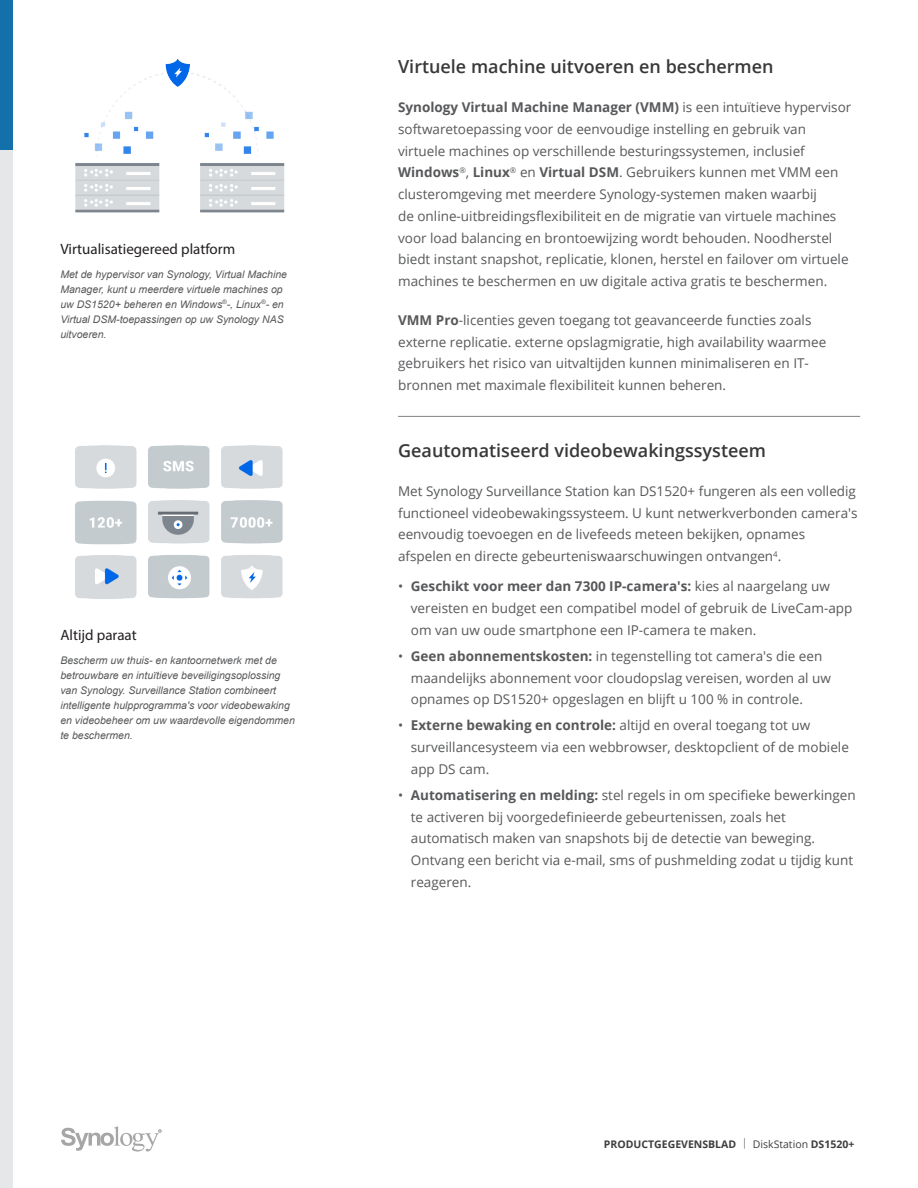
<style>
.page{position:relative;width:918px;height:1188px;background:#fff}
.page>*{position:absolute;margin:0;border:0;box-sizing:border-box;transform-origin:0 0}
.Chapter_Title{font:600 18px "Open Sans";color:#383839}
.Graphic_Title{font:15px "Myriad Pro";color:#231f20}
.Body_Content{font:13.5px/21.8px "Open Sans";color:#57585a}
.Graphic_Text{font:italic 10.5px/15px "Arial";color:#57585a}
.t1{font:700 10.5px "Open Sans";color:#3e3e3f}
.s1{font-weight:700}
.s2{font-weight:300}
.s3{font-weight:400}
</style>
<div class="page">
<div style="left:0;top:0;width:13px;height:150px;background:#1470aa"></div>
<svg style="left:61px;top:1126px;width:101px;height:26px"></svg>
<hr style="left:398px;top:416px;width:462px;height:1px;background:#808285">
<div style="left:0;top:150px;width:13px;height:1038px;background:#e6e7e9"></div>
<img style="left:75px;top:60px;width:210px;height:153px">
<img style="left:75px;top:445px;width:208px;height:154px">
<p class="Graphic_Title" style="left:60px;top:240px;width:176px">Virtualisatiegereed platform</p>
<p class="Graphic_Text" style="left:60px;top:266px;width:228px">Met de hypervisor van Synology, Virtual Machine Manager, kunt u meerdere virtuele machines op uw DS1520+ beheren en Windows<sup>®</sup>-, Linux<sup>®</sup>- en Virtual DSM-toepassingen op uw Synology NAS uitvoeren.</p>
<p class="Graphic_Title" style="left:60px;top:626px;width:78px">Altijd paraat</p>
<p class="Graphic_Text" style="left:60px;top:653px;width:236px">Bescherm uw thuis- en kantoornetwerk met de betrouwbare en intuïtieve beveiligingsoplossing van Synology. Surveillance Station combineert intelligente hulpprogramma's voor videobewaking en videobeheer om uw waardevolle eigendommen te beschermen.</p>
<p class="Chapter_Title" style="left:398px;top:54px;width:377px">Virtuele machine uitvoeren en beschermen</p>
<p class="Body_Content" style="left:398px;top:96px;width:455px"><span class="s1">Synology Virtual Machine Manager (VMM)</span> is een intuïtieve hypervisor softwaretoepassing voor de eenvoudige instelling en gebruik van virtuele machines op verschillende besturingssystemen, inclusief <span class="s1">Windows</span><sup>®</sup>, <span class="s1">Linux</span><sup>®</sup> en <span class="s1">Virtual DSM</span>. Gebruikers kunnen met VMM een clusteromgeving met meerdere Synology-systemen maken waarbij<br>de online-uitbreidingsflexibiliteit en de migratie van virtuele machines voor load balancing en brontoewijzing wordt behouden. Noodherstel biedt instant snapshot, replicatie, klonen, herstel en failover om virtuele machines te beschermen en uw digitale activa gratis te beschermen.</p>
<p class="Body_Content" style="left:398px;top:309px;width:430px"><span class="s1">VMM Pro</span>-licenties geven toegang tot geavanceerde functies zoals externe replicatie. externe opslagmigratie, high availability waarmee gebruikers het risico van uitvaltijden kunnen minimaliseren en IT&shy;bronnen met maximale flexibiliteit kunnen beheren.</p>
<p class="Chapter_Title" style="left:398px;top:438px;width:369px">Geautomatiseerd videobewakingssysteem</p>
<p class="Body_Content" style="left:398px;top:480px;width:461px">Met Synology Surveillance Station kan DS1520+ fungeren als een volledig functioneel videobewakingssysteem. U kunt netwerkverbonden camera's eenvoudig toevoegen en de livefeeds meteen bekijken, opnames afspelen en directe gebeurteniswaarschuwingen ontvangen<sup>4</sup>.</p>
<p class="Body_Content" style="left:411px;top:575px;width:443px;text-indent:-13px">• <span class="s1">Geschikt voor meer dan 7300 IP-camera's:</span> kies al naargelang uw vereisten en budget een compatibel model of gebruik de LiveCam-app om van uw oude smartphone een IP-camera te maken.</p>
<p class="Body_Content" style="left:411px;top:645px;width:422px;text-indent:-13px">• <span class="s1">Geen abonnementskosten:</span> in tegenstelling tot camera's die een maandelijks abonnement voor cloudopslag vereisen, worden al uw opnames op DS1520+ opgeslagen en blijft u 100 % in controle.</p>
<p class="Body_Content" style="left:411px;top:714px;width:440px;text-indent:-13px">• <span class="s1">Externe bewaking en controle:</span> altijd en overal toegang tot uw surveillancesysteem via een webbrowser, desktopclient of de mobiele app DS cam.</p>
<p class="Body_Content" style="left:411px;top:784px;width:446px;text-indent:-13px">• <span class="s1">Automatisering en melding:</span> stel regels in om specifieke bewerkingen te activeren bij voorgedefinieerde gebeurtenissen, zoals het automatisch maken van snapshots bij de detectie van beweging.<br>Ontvang een bericht via e-mail, sms of pushmelding zodat u tijdig kunt reageren.</p>
<p class="t1" style="left:604px;top:1136px;width:252px">PRODUCTGEGEVENSBLAD <span class="s2">|</span> <span class="s3">DiskStation</span> DS1520+</p>
</div>
